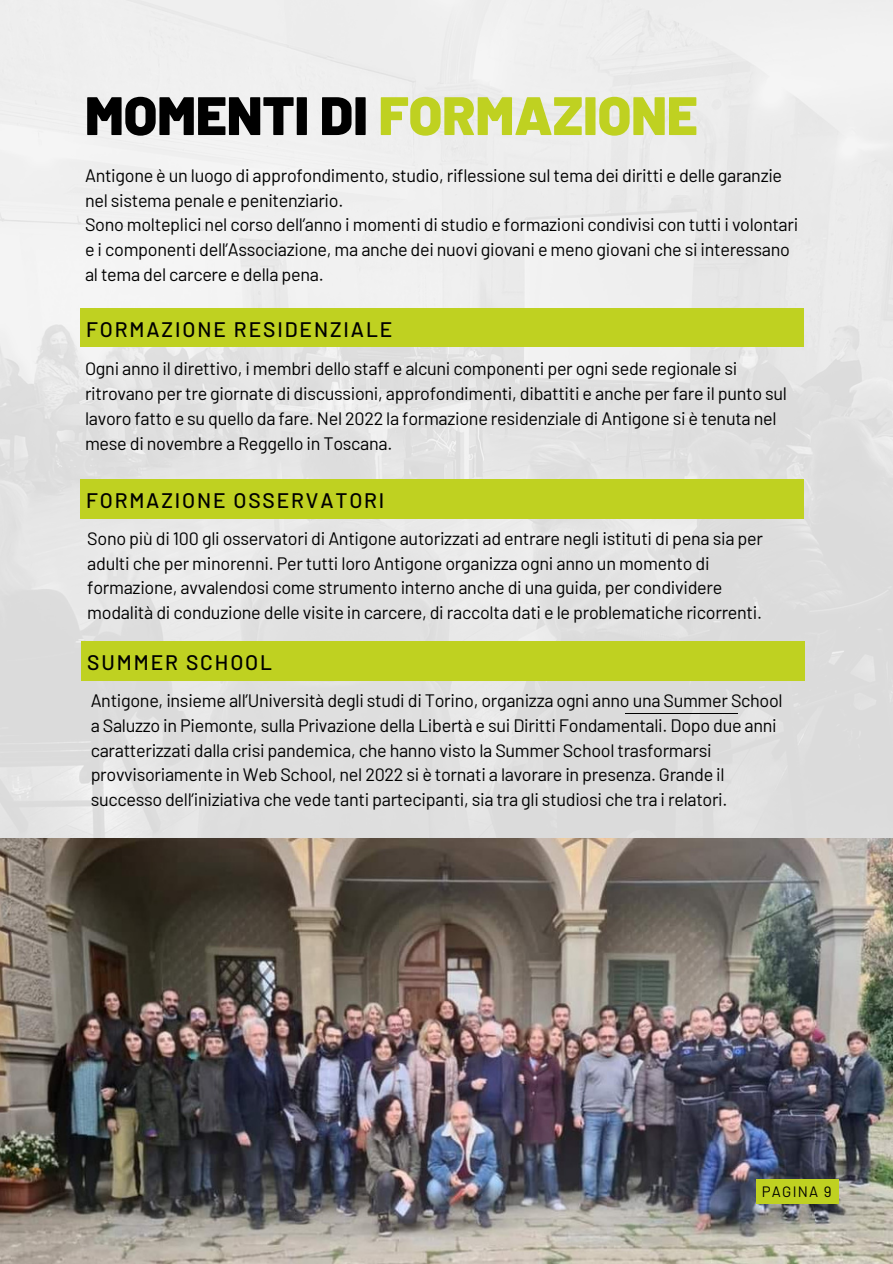
<style>
.page{position:relative;width:893px;height:1264px;background:#fff}
.page>*{position:absolute;margin:0;border:0;box-sizing:border-box;transform-origin:0 0}
.t1{font:900 54px "Barlow";color:#bfd121}
.t2{font:500 21px "Barlow";letter-spacing:.09em;color:#000}
.t3{font:18px/24.8px "Barlow";letter-spacing:-.02em;color:#000}
.t4{font:15px "Barlow";letter-spacing:.08em;color:#000}
.s1{color:#000}
</style>
<div class="page">
<img style="left:0;top:0;width:892px;height:838px">
<hr style="left:625px;top:712px;width:113px;height:1px;background:#000">
<div style="left:80px;top:309px;width:723px;height:38px;background:#bfd121"></div>
<div style="left:80px;top:480px;width:723px;height:38px;background:#bfd121"></div>
<div style="left:81px;top:641px;width:723px;height:39px;background:#bfd121"></div>
<img style="left:0;top:838px;width:892px;height:425px">
<div style="left:755px;top:1178px;width:83px;height:24px;background:#bfd121"></div>
<p class="t1" style="left:85px;top:81px;width:614px"><span class="s1">MOMENTI DI</span> FORMAZIONE</p>
<p class="t3" style="left:85px;top:162px;width:698px">Antigone è un luogo di approfondimento, studio, riflessione sul tema dei diritti e delle garanzie nel sistema penale e penitenziario.</p>
<p class="t3" style="left:85px;top:212px;width:714px">Sono molteplici nel corso dell’anno i momenti di studio e formazioni condivisi con tutti i volontari e i componenti dell’Associazione, ma anche dei nuovi giovani e meno giovani che si interessano al tema del carcere e della pena.</p>
<p class="t2" style="left:86px;top:316px;width:308px">FORMAZIONE RESIDENZIALE</p>
<p class="t3" style="left:85px;top:355px;width:703px">Ogni anno il direttivo, i membri dello staff e alcuni componenti per ogni sede regionale si ritrovano per tre giornate di discussioni, approfondimenti, dibattiti e anche per fare il punto sul lavoro fatto e su quello da fare. Nel 2022 la formazione residenziale di Antigone si è tenuta nel mese di novembre a Reggello in Toscana.</p>
<p class="t2" style="left:86px;top:487px;width:300px">FORMAZIONE OSSERVATORI</p>
<p class="t3" style="left:87px;top:525px;width:677px">Sono più di 100 gli osservatori di Antigone autorizzati ad entrare negli istituti di pena sia per adulti che per minorenni. Per tutti loro Antigone organizza ogni anno un momento di formazione, avvalendosi come strumento interno anche di una guida, per condividere modalità di conduzione delle visite in carcere, di raccolta dati e le problematiche ricorrenti.</p>
<p class="t2" style="left:87px;top:649px;width:186px">SUMMER SCHOOL</p>
<p class="t3" style="left:91px;top:687px;width:693px">Antigone, insieme all’Università degli studi di Torino, organizza ogni anno una Summer School a Saluzzo in Piemonte, sulla Privazione della Libertà e sui Diritti Fondamentali. Dopo due anni caratterizzati dalla crisi pandemica, che hanno visto la Summer School trasformarsi provvisoriamente in Web School, nel 2022 si è tornati a lavorare in presenza. Grande il successo dell’iniziativa che vede tanti partecipanti, sia tra gli studiosi che tra i relatori.</p>
<p class="t4" style="left:761px;top:1181px;width:71px">PAGINA 9</p>
</div>
